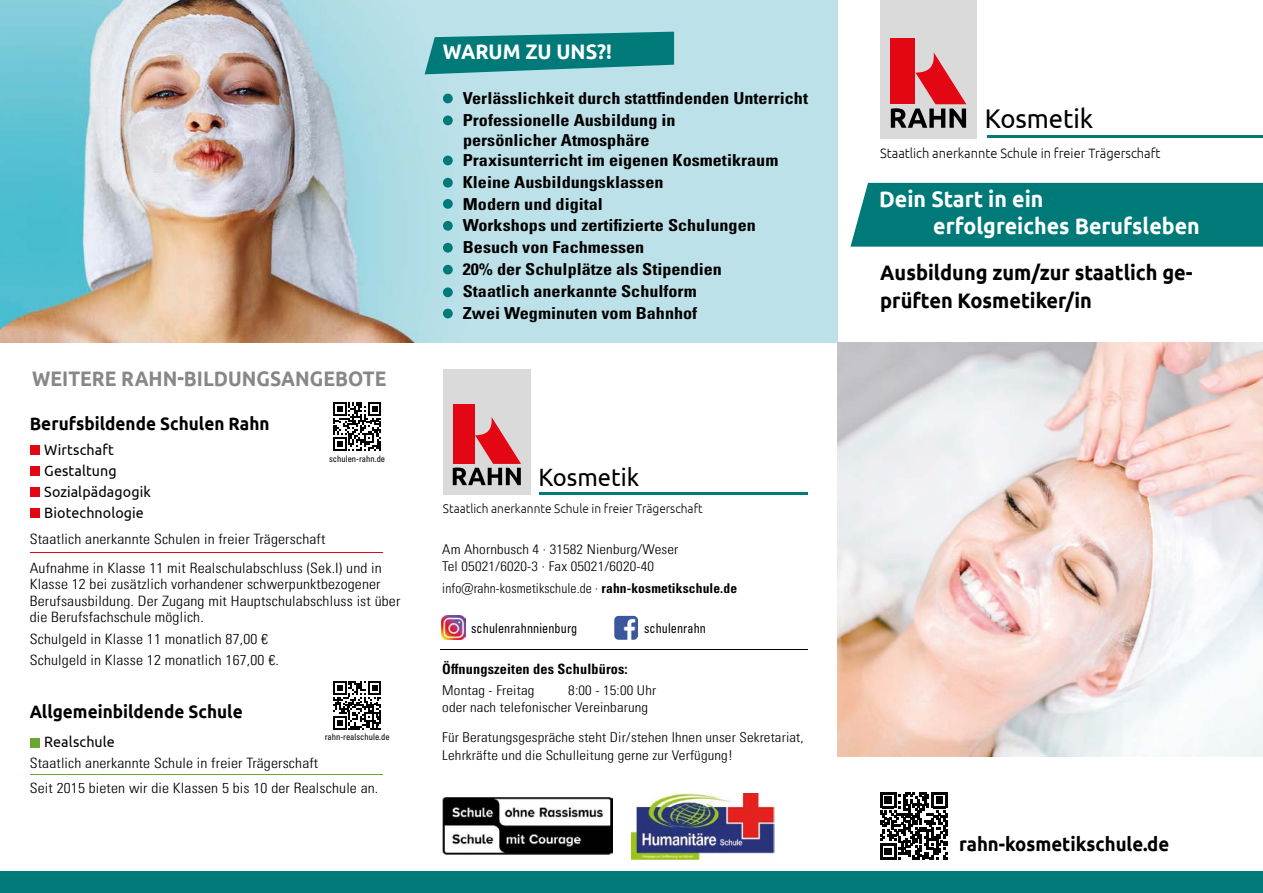
<style>
.page{position:relative;width:1263px;height:893px;background:#fff}
.page>*{position:absolute;margin:0;border:0;box-sizing:border-box;transform-origin:0 0}
.t1{font:27px "Ubuntu";letter-spacing:-.005em;color:#000;scale:.95 1}
.t2{font:25.05px "Ubuntu";color:#000;scale:.95 1}
.t3{font:700 22.5px/27px "Ubuntu";color:#fff;scale:.95 1}
.t4{font:700 21px/28.5px "Ubuntu";color:#000;scale:.95 1}
.t5{font:700 21px "Ubuntu";color:#878787;scale:.92 1}
.t6{font:700 21px "Ubuntu";color:#fff;scale:.95 1}
.t7{font:700 19.5px "Ubuntu";color:#000;scale:.95 1}
.t8{font:700 18px "Ubuntu";color:#000;scale:.95 1}
.t9{font:700 condensed 16.5px/21.9px "Univers LT Pro";color:#000;scale:1.1 1}
.t10{font:15px/21px "Ubuntu";letter-spacing:.005em;color:#000;scale:.95 1}
.t11{font:300 condensed 14.25px/16.5px "Univers LT Pro";letter-spacing:.01em;color:#000;scale:1.1 1}
.t12{font:700 condensed 14.25px "Univers LT Pro";letter-spacing:.01em;color:#000}
.t13{font:300 condensed 13.5px/17.2px "Univers LT Pro";letter-spacing:.01em;color:#000;scale:1.1 1}
.t14{font:300 condensed 13.5px "Univers LT Pro";letter-spacing:.01em;color:#000}
.t15{font:300 13.5px "Ubuntu";color:#000;scale:.95 1}
.t16{font:condensed 13.5px "Univers LT Pro";letter-spacing:.01em;color:#000;scale:.9 1}
.t17{font:300 12.45px "Ubuntu";color:#000;scale:.95 1}
.t18{font:condensed 9px "Univers LT Pro";color:#000;scale:.95 1}
.s1{font-weight:700}
</style>
<div class="page">
<div style="left:0;top:872px;width:1263px;height:21px;background:#007979"></div>
<div style="left:880px;top:0;width:96px;height:138px;background:#dadada"></div>
<div style="left:891px;top:39px;width:24px;height:65px;background:#e30613"></div>
<svg style="left:891px;top:52px;width:75px;height:76px"></svg>
<hr style="left:987px;top:136px;width:276px;height:2px;background:#007979">
<img style="left:838px;top:342px;width:425px;height:415px">
<div style="left:850px;top:183px;width:413px;height:64px;background:#007979"></div>
<img style="left:0;top:0;width:838px;height:342px">
<svg style="left:425px;top:32px;width:249px;height:42px;background:#228c8d"></svg>
<div style="left:443px;top:94px;width:10px;height:9px;background:#007979;border-radius:50%"></div>
<div style="left:443px;top:116px;width:10px;height:9px;background:#007979;border-radius:50%"></div>
<div style="left:443px;top:156px;width:10px;height:9px;background:#007979;border-radius:50%"></div>
<div style="left:443px;top:178px;width:10px;height:10px;background:#007979;border-radius:50%"></div>
<div style="left:443px;top:199px;width:10px;height:10px;background:#007979;border-radius:50%"></div>
<div style="left:443px;top:221px;width:10px;height:10px;background:#007979;border-radius:50%"></div>
<div style="left:443px;top:243px;width:10px;height:10px;background:#007979;border-radius:50%"></div>
<div style="left:443px;top:265px;width:10px;height:10px;background:#007979;border-radius:50%"></div>
<div style="left:443px;top:287px;width:10px;height:10px;background:#007979;border-radius:50%"></div>
<div style="left:443px;top:309px;width:10px;height:9px;background:#007979;border-radius:50%"></div>
<img style="left:442px;top:797px;width:170px;height:57px">
<img style="left:632px;top:793px;width:142px;height:67px">
<img style="left:614px;top:616px;width:24px;height:24px">
<img style="left:441px;top:616px;width:24px;height:24px">
<hr style="left:440px;top:649px;width:368px;height:1px;background:#000">
<div style="left:443px;top:370px;width:88px;height:125px;background:#dadada"></div>
<div style="left:453px;top:405px;width:22px;height:59px;background:#e30613"></div>
<svg style="left:453px;top:417px;width:68px;height:68px"></svg>
<hr style="left:540px;top:492px;width:268px;height:3px;background:#007979">
<svg style="left:880px;top:792px;width:68px;height:68px"></svg>
<svg style="left:880px;top:792px;width:67px;height:67px"></svg>
<hr style="left:30px;top:552px;width:353px;height:1px;background:#e30613">
<hr style="left:30px;top:775px;width:353px;height:1px;background:#69a82f">
<div style="left:30px;top:446px;width:10px;height:9px;background:#e30613"></div>
<div style="left:30px;top:467px;width:10px;height:9px;background:#e30613"></div>
<div style="left:30px;top:488px;width:10px;height:9px;background:#e30613"></div>
<div style="left:30px;top:509px;width:10px;height:9px;background:#e30613"></div>
<div style="left:30px;top:738px;width:10px;height:9px;background:#69a82f"></div>
<svg style="left:333px;top:681px;width:48px;height:49px"></svg>
<svg style="left:333px;top:402px;width:48px;height:48px"></svg>
<h3 class="t5" style="left:32px;top:366px;width:386px">WEITERE RAHN-BILDUNGSANGEBOTE</h3>
<p class="t8" style="left:30px;top:413px;width:254px">Berufsbildende Schulen Rahn</p>
<p class="t10" style="left:44px;top:439px;width:114px">Wirtschaft<br>Gestaltung<br>Sozialpädagogik<br>Biotechnologie</p>
<p class="t11" style="left:30px;top:523px;width:322px;line-height:29.2px">Staatlich anerkannte Schulen in freier Trägerschaft<br>Aufnahme in Klasse 11 mit Realschulabschluss (Sek.I) und in</p>
<p class="t11" style="left:30px;top:575px;width:338px">Klasse 12 bei zusätzlich vorhandener schwerpunktbezogener<br>Berufsausbildung. Der Zugang mit Hauptschulabschluss ist über die Berufsfachschule möglich.</p>
<p class="t11" style="left:30px;top:627px;width:228px;line-height:21.5px">Schulgeld in Klasse 11 monatlich 87,00 €<br>Schulgeld in Klasse 12 monatlich 167,00 €.</p>
<p class="t8" style="left:30px;top:701px;width:226px">Allgemeinbildende Schule</p>
<p class="t10" style="left:44px;top:731px;width:76px">Realschule</p>
<p class="t11" style="left:30px;top:750px;width:318px;line-height:25px">Staatlich anerkannte Schule in freier Trägerschaft<br>Seit 2015 bieten wir die Klassen 5 bis 10 der Realschule an.</p>
<p class="t18" style="left:329px;top:453px;width:60px">schulen-rahn.de</p>
<p class="t18" style="left:325px;top:732px;width:70px">rahn-realschule.de</p>
<h3 class="t6" style="left:443px;top:39px;width:179px">WARUM ZU UNS?!</h3>
<p class="t9" style="left:463px;top:87px;width:315px">Verlässlichkeit durch stattfindenden Unterricht<br>Professionelle Ausbildung in</p>
<p class="t9" style="left:463px;top:130px;width:288px;line-height:19.8px">persönlicher Atmosphäre<br>Praxisunterricht im eigenen Kosmetikraum</p>
<p class="t9" style="left:463px;top:171px;width:268px">Kleine Ausbildungsklassen<br>Modern und digital<br>Workshops und zertifizierte Schulungen<br>Besuch von Fachmessen<br>20% der Schulplätze als Stipendien<br>Staatlich anerkannte Schulform<br>Zwei Wegminuten vom Bahnhof</p>
<h2 class="t2" style="left:538px;top:461px;width:108px">Kosmetik</h2>
<p class="t17" style="left:443px;top:501px;width:275px">Staatlich anerkannte Schule in freier Trägerschaft</p>
<p class="t13" style="left:442px;top:540px;width:216px">Am Ahornbusch 4 · 31582 Nienburg/Weser<br>Tel 05021/6020-3 · Fax 05021/6020-40</p>
<p class="t14" style="left:442px;top:579px;width:296px">info@rahn-kosmetikschule.de · <span class="s1">rahn-kosmetikschule.de</span></p>
<p class="t16" style="left:471px;top:620px;width:119px">schulenrahnnienburg</p>
<p class="t16" style="left:644px;top:620px;width:70px">schulenrahn</p>
<p class="t12" style="left:442px;top:660px;width:187px">Öffnungszeiten des Schulbüros:</p>
<p class="t13" style="left:442px;top:681px;width:85px">Montag - Freitag</p>
<p class="t13" style="left:442px;top:681px;width:196px;text-indent:126px">8:00 - 15:00 Uhr oder nach telefonischer Vereinbarung</p>
<p class="t13" style="left:442px;top:728px;width:330px">Für Beratungsgespräche steht Dir/stehen Ihnen unser Sekretariat,<br>Lehrkräfte und die Schulleitung gerne zur Verfügung!</p>
<h1 class="t1" style="left:985px;top:102px;width:115px">Kosmetik</h1>
<p class="t15" style="left:880px;top:145px;width:297px">Staatlich anerkannte Schule in freier Trägerschaft</p>
<h3 class="t3" style="left:933px;top:185px;width:282px;text-indent:-54px">Dein Start in ein<br>erfolgreiches Berufsleben</h3>
<h3 class="t4" style="left:880px;top:258px;width:330px">Ausbildung zum/zur staatlich ge&shy;prüften Kosmetiker/in</h3>
<h3 class="t7" style="left:959px;top:832px;width:223px">rahn-kosmetikschule.de</h3>
</div>
